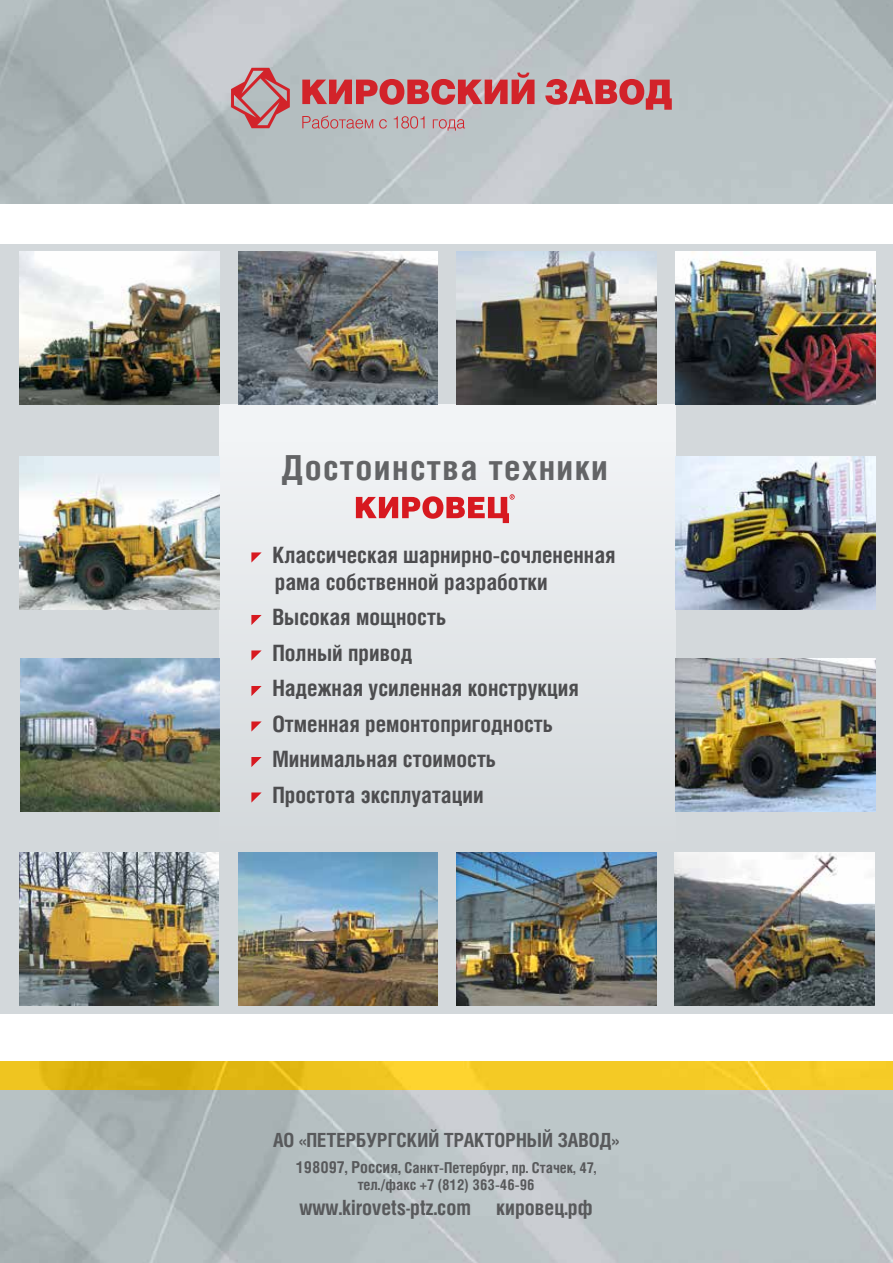
<style>
.page{position:relative;width:893px;height:1263px;background:#fff}
.page>*{position:absolute;margin:0;border:0;box-sizing:border-box;transform-origin:0 0}
.t1{font:700 34.5px "Helios Cond";letter-spacing:.04em;color:#636466}
.t2{font:700 22.5px/35.5px "Helios Cond";color:#4d4d4f}
.t3{font:700 21px "Helios Cond";color:#58595b}
.t4{font:700 19.5px "Helios Cond";color:#58595b}
.t5{font:700 15px/16.5px "Helios Cond";color:#58595b;text-align:center}
.s1{font-size:16.5px}
</style>
<div class="page">
<div style="left:0;top:244px;width:893px;height:769px;background:#d3d8db"></div>
<div style="left:219px;top:405px;width:456px;height:448px;background:linear-gradient(to bottom,#f4f6f8,#d3d8db)"></div>
<img style="left:238px;top:853px;width:200px;height:153px">
<img style="left:238px;top:252px;width:200px;height:153px">
<img style="left:20px;top:456px;width:199px;height:154px">
<img style="left:20px;top:853px;width:199px;height:153px">
<img style="left:20px;top:252px;width:199px;height:153px">
<img style="left:21px;top:659px;width:198px;height:153px">
<img style="left:0;top:0;width:893px;height:203px">
<img style="left:0;top:1089px;width:893px;height:174px">
<svg style="left:0;top:1061px;width:893px;height:28px;background:#edc31e"></svg>
<svg style="left:302px;top:73px;width:370px;height:37px;background:#c57e83"></svg>
<svg style="left:302px;top:116px;width:163px;height:15px;background:#bda5a8"></svg>
<svg style="left:231px;top:68px;width:59px;height:60px;background:#bf8a8e"></svg>
<svg style="left:251px;top:552px;width:11px;height:10px"></svg>
<svg style="left:251px;top:615px;width:11px;height:10px"></svg>
<svg style="left:251px;top:650px;width:11px;height:11px"></svg>
<svg style="left:251px;top:686px;width:11px;height:10px"></svg>
<svg style="left:251px;top:721px;width:11px;height:11px"></svg>
<svg style="left:251px;top:757px;width:11px;height:10px"></svg>
<svg style="left:251px;top:792px;width:11px;height:11px"></svg>
<svg style="left:356px;top:494px;width:159px;height:29px;background:#e28a8f"></svg>
<img style="left:457px;top:853px;width:199px;height:153px">
<img style="left:457px;top:252px;width:199px;height:153px">
<img style="left:675px;top:853px;width:200px;height:153px">
<img style="left:676px;top:252px;width:199px;height:153px">
<img style="left:676px;top:659px;width:199px;height:153px">
<img style="left:676px;top:456px;width:199px;height:153px">
<h1 class="t1" style="left:281px;top:447px;width:328px">Достоинства техники</h1>
<p class="t2" style="left:272px;top:540px;width:345px;line-height:27px">Классическая шарнирно-сочлененная рама собственной разработки</p>
<p class="t2" style="left:272px;top:599px;width:308px">Высокая мощность<br>Полный привод<br>Надежная усиленная конструкция<br>Отменная ремонтопригодность<br>Минимальная стоимость<br>Простота эксплуатации</p>
<p class="t4" style="left:273px;top:1128px;width:347px">АО «ПЕТЕРБУРГСКИЙ ТРАКТОРНЫЙ ЗАВОД»</p>
<p class="t5" style="left:296px;top:1159px;width:302px"><span class="s1">198097, Россия,</span> Санкт-Петербург, пр. Стачек, 47, тел./факс +7 (812) 363-46-96</p>
<p class="t3" style="left:300px;top:1195px;width:295px">www.kirovets–ptz.com кировец.рф</p>
</div>
